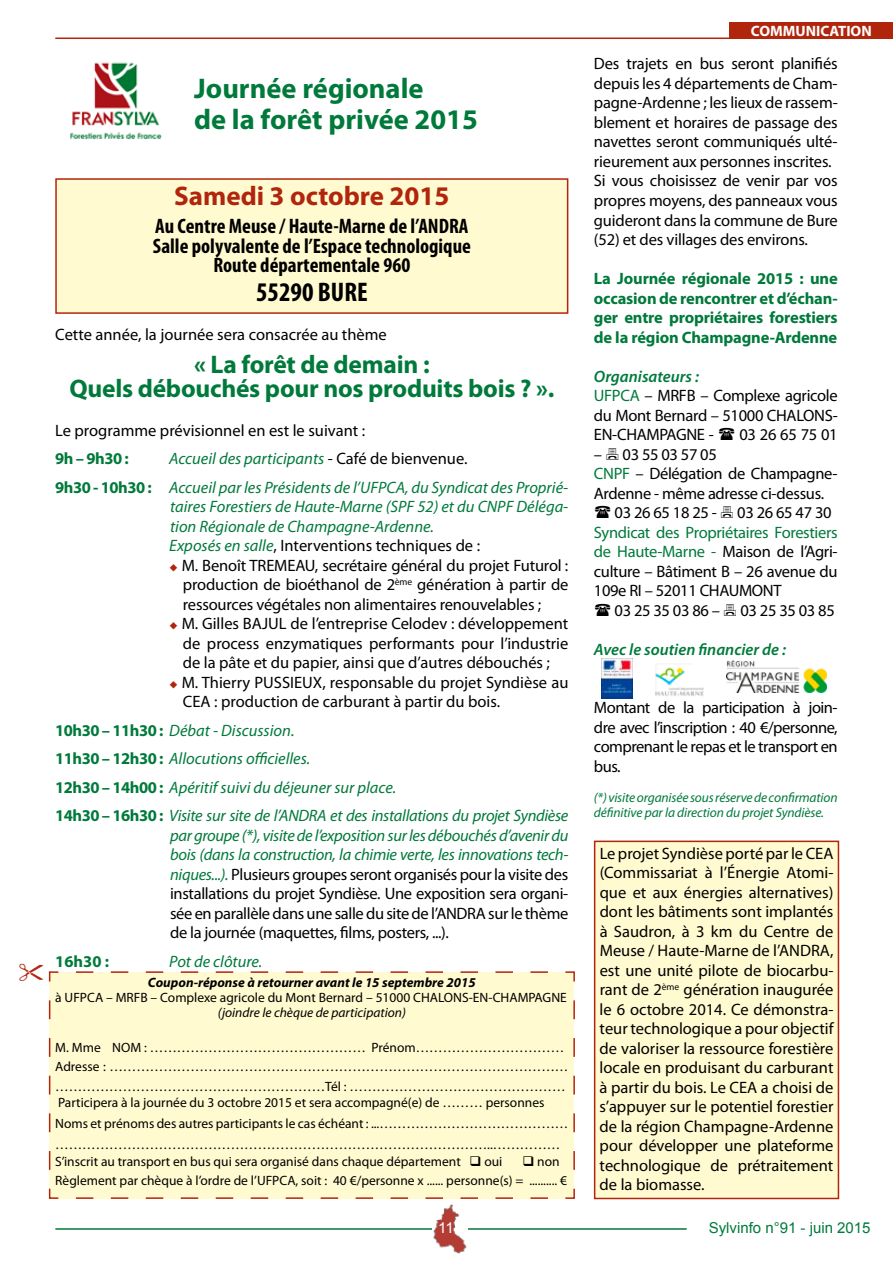
<style>
.page{position:relative;width:893px;height:1263px;background:#fff}
.page>*{position:absolute;margin:0;border:0;box-sizing:border-box;transform-origin:0 0}
.t1{font:700 28.5px/31.5px "Myriad Pro";color:#007a3b}
.t2{font:700 27px "Myriad Pro";color:#b2250d}
.t3{font:700 condensed 27px "Myriad Pro";color:#000}
.t4{font:700 25.5px/24px "Myriad Pro";letter-spacing:-.01em;color:#007a3b;text-align:center}
.t5{font:700 condensed 21px/19.5px "Myriad Pro";color:#000;text-align:center}
.t6{font:16.5px/19.5px "Myriad Pro";letter-spacing:-.01em;color:#000;text-align:justify}
.t7{font:italic 16.5px/28.5px "Myriad Pro";color:#007a3b}
.t8{font:700 16.5px/19.5px "Myriad Pro";letter-spacing:-.01em;color:#007a3b;text-align:justify}
.t9{font:italic 600 16.5px "Myriad Pro";color:#007a3b}
.t10{font:15px "Arial";color:#007a3b}
.t11{font:700 15px "Myriad Pro";color:#fff}
.t12{font:15px "Arial";color:#fff}
.t13{font:13.5px/19.5px "Myriad Pro";color:#000}
.t14{font:italic 13.5px/15px "Myriad Pro";letter-spacing:-.01em;color:#007a3b}
.t15{font:italic 700 13.5px "Myriad Pro";color:#000}
.t16{font:italic 13.5px "Myriad Pro";color:#000}
.s1{font-style:normal;color:#000}
.s2{font-weight:700;font-style:normal}
.s3{color:#b2250d}
.s4{font-style:italic;color:#007a3b}
.s5{font-weight:600;font-style:italic;color:#007a3b}
.s6{color:#007a3b}
</style>
<div class="page">
<hr style="left:55px;top:1228px;width:632px;height:2px;background:#007a3b">
<img style="left:432px;top:1204px;width:36px;height:50px">
<hr style="left:55px;top:38px;width:838px;height:1px;background:#b2250d">
<div style="left:730px;top:22px;width:163px;height:17px;background:#b2250d"></div>
<div style="left:48px;top:971px;width:527px;height:228px;background:#fffacf"></div>
<div style="left:55px;top:178px;width:513px;height:136px;background:#fffacf;border:2px solid #b2250d"></div>
<img style="left:70px;top:62px;width:92px;height:77px">
<img style="left:655px;top:667px;width:49px;height:29px">
<img style="left:727px;top:661px;width:99px;height:32px">
<div style="left:595px;top:841px;width:243px;height:357px;background:#fffacf"></div>
<div style="left:594px;top:841px;width:245px;height:358px;border:2px solid #b2250d"></div>
<img style="left:601px;top:658px;width:31px;height:41px">
<h1 class="t1" style="left:194px;top:71px;width:285px">Journée régionale<br>de la forêt privée 2015</h1>
<h2 class="t2" style="left:174px;top:178px;width:277px">Samedi 3 octobre 2015</h2>
<p class="t5" style="left:153px;top:216px;width:320px">Au Centre Meuse / Haute-Marne de l’ANDRA<br>Salle polyvalente de l’Espace technologique<br>Route départementale 960</p>
<h2 class="t3" style="left:256px;top:275px;width:113px">55290 BURE</h2>
<p class="t6" style="left:55px;top:324px;width:333px">Cette année, la journée sera consacrée au thème</p>
<h3 class="t4" style="left:69px;top:351px;width:486px">« La forêt de demain :<br>Quels débouchés pour nos produits bois ? ».</h3>
<p class="t6" style="left:55px;top:420px;width:311px">Le programme prévisionnel en est le suivant :</p>
<p class="t8" style="left:55px;top:448px;width:75px">9h – 9h30 :</p>
<p class="t7" style="left:55px;top:444px;width:515px;text-indent:114px">Accueil des participants <span class="s1">- Café de bienvenue.<br></span><span class="s2">9h30 - 10h30 :</span> Accueil par les Présidents de l’UFPCA, du Syndicat des Proprié-</p>
<p class="t7" style="left:169px;top:496px;width:401px;line-height:19.5px">taires Forestiers de Haute-Marne (SPF 52) et du CNPF Déléga&shy;tion Régionale de Champagne-Ardenne.<br>Exposés en salle<span class="s1">, Interventions techniques de :</span></p>
<p class="t6" style="left:183px;top:555px;width:387px;text-indent:-14px"><span class="s3">◆</span> M. Benoît TREMEAU, secrétaire général du projet Futurol : production de bioéthanol de 2<sup>ème</sup> génération à partir de ressources végétales non alimentaires renouvelables ;</p>
<p class="t6" style="left:183px;top:613px;width:387px;text-indent:-14px"><span class="s3">◆</span> M. Gilles BAJUL de l’entreprise Celodev : développement de process enzymatiques performants pour l’industrie de la pâte et du papier, ainsi que d’autres débouchés ;</p>
<p class="t6" style="left:183px;top:672px;width:387px;text-indent:-14px"><span class="s3">◆</span> M. Thierry PUSSIEUX, responsable du projet Syndièse au<br>CEA : production de carburant à partir du bois.</p>
<p class="t7" style="left:55px;top:715px;width:515px"><span class="s2">10h30 – 11h30 :</span> Débat - Discussion.<br><span class="s2">11h30 – 12h30 :</span> Allocutions officielles.<br><span class="s2">12h30 – 14h00 :</span> Apéritif suivi du déjeuner sur place.<br><span class="s2">14h30 – 16h30 :</span> Visite sur site de l’ANDRA et des installations du projet Syndièse</p>
<p class="t6" style="left:170px;top:825px;width:400px"><span class="s4">par groupe (*), visite de l’exposition sur les débouchés d’avenir du bois (dans la construction, la chimie verte, les innovations tech&shy;niques...).</span> Plusieurs groupes seront organisés pour la visite des installations du projet Syndièse. Une exposition sera organi&shy;sée en parallèle dans une salle du site de l’ANDRA sur le thème de la journée (maquettes, films, posters, ...).</p>
<p class="t8" style="left:55px;top:951px;width:55px">16h30 :</p>
<p class="t7" style="left:169px;top:946px;width:95px">Pot de clôture.</p>
<p class="t15" style="left:148px;top:974px;width:329px">Coupon-réponse à retourner avant le 15 septembre 2015</p>
<p class="t13" style="left:55px;top:987px;width:513px">à UFPCA – MRFB – Complexe agricole du Mont Bernard – 51000 CHALONS-EN-CHAMPAGNE</p>
<p class="t16" style="left:218px;top:1004px;width:190px">(joindre le chèque de participation)</p>
<p class="t13" style="left:55px;top:1037px;width:515px">M. Mme NOM : ………………………………………… Prénom……………………………<br>Adresse : ………………………………………………………………………………………… ……………………………………………………Tél : …………………………………………</p>
<p class="t13" style="left:55px;top:1092px;width:515px;line-height:21px">Participera à la journée du 3 octobre 2015 et sera accompagné(e) de ……… personnes<br>Noms et prénoms des autres participants le cas échéant : ...…………………………………… ……………………………………………………………………………………..……………</p>
<p class="t13" style="left:55px;top:1151px;width:449px">S’inscrit au transport en bus qui sera organisé dans chaque département ❑ oui</p>
<p class="t13" style="left:55px;top:1151px;width:513px;text-indent:467px">❑ non<br>Règlement par chèque à l’ordre de l’UFPCA, soit : 40 €/personne x ...... personne(s) = .......... €</p>
<p class="t11" style="left:751px;top:21px;width:122px">COMMUNICATION</p>
<p class="t6" style="left:594px;top:54px;width:245px;text-align:left">Des trajets en bus seront planifiés depuis les 4 départements de Cham&shy;pagne-Ardenne ; les lieux de rassem&shy;blement et horaires de passage des navettes seront communiqués ulté&shy;rieurement aux personnes inscrites.<br>Si vous choisissez de venir par vos propres moyens, des panneaux vous guideront dans la commune de Bure (52) et des villages des environs.</p>
<p class="t8" style="left:594px;top:268px;width:245px">La Journée régionale 2015 : une occasion de rencontrer et d’échan&shy;ger entre propriétaires forestiers de la région Champagne-Ardenne</p>
<p class="t6" style="left:594px;top:366px;width:245px;text-align:left"><span class="s5">Organisateurs :<br></span><span class="s6">UFPCA</span> – MRFB – Complexe agricole du Mont Bernard – 51000 CHALONS-<br>EN-CHAMPAGNE -</p>
<p class="t6" style="left:739px;top:424px;width:100px">03 26 65 75 01</p>
<p class="t6" style="left:594px;top:444px;width:124px">– 03 55 03 57 05</p>
<p class="t6" style="left:594px;top:463px;width:245px"><span class="s6">CNPF</span> – Délégation de Champagne-</p>
<p class="t6" style="left:594px;top:483px;width:232px">Ardenne - même adresse ci-dessus.</p>
<p class="t6" style="left:615px;top:502px;width:218px">03 26 65 18 25 - 03 26 65 47 30</p>
<p class="t6" style="left:594px;top:522px;width:245px"><span class="s6">Syndicat des Propriétaires Forestiers de Haute-Marne -</span> Maison de l’Agri&shy;culture – Bâtiment B – 26 avenue du 109e RI – 52011 CHAUMONT</p>
<p class="t6" style="left:615px;top:600px;width:222px">03 25 35 03 86 – 03 25 35 03 85</p>
<p class="t9" style="left:594px;top:639px;width:194px">Avec le soutien financier de :</p>
<p class="t6" style="left:594px;top:697px;width:245px">Montant de la participation à join&shy;dre avec l’inscription : 40 €/personne, comprenant le repas et le transport en bus.</p>
<p class="t14" style="left:594px;top:789px;width:245px">(*) visite organisée sous réserve de confirmation définitive par la direction du projet Syndièse.</p>
<p class="t6" style="left:600px;top:843px;width:235px">Le projet Syndièse porté par le CEA (Commissariat à l’Énergie Atomi&shy;que et aux énergies alternatives) dont les bâtiments sont implantés à Saudron, à 3 km du Centre de Meuse / Haute-Marne de l’ANDRA, est une unité pilote de biocarbu&shy;rant de 2<sup>ème</sup> génération inaugurée le 6 octobre 2014. Ce démonstra&shy;teur technologique a pour objectif de valoriser la ressource forestière locale en produisant du carburant à partir du bois. Le CEA a choisi de s’appuyer sur le potentiel forestier de la région Champagne-Ardenne pour développer une plateforme technologique de prétraitement de la biomasse.</p>
<p class="t12" style="left:438px;top:1217px;width:17px">11</p>
<p class="t10" style="left:709px;top:1217px;width:163px">Sylvinfo n°91 - juin 2015</p>
</div>
